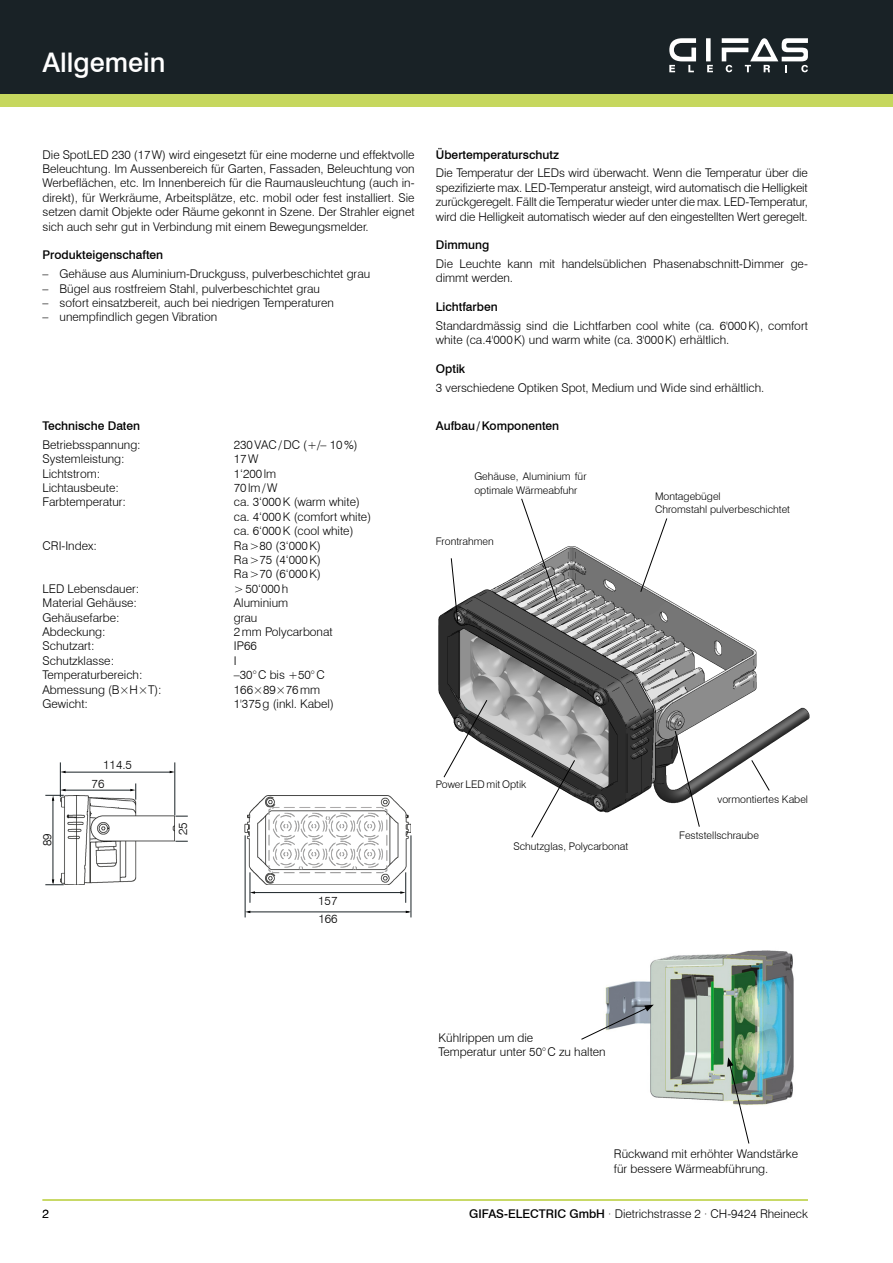
<style>
.page{position:relative;width:893px;height:1263px;background:#fff}
.page>*{position:absolute;margin:0;border:0;box-sizing:border-box;transform-origin:0 0}
.t1{font:500 27px "Swiss 721 BT";color:#fff}
.t2{font:300 12px/14.4px "Swiss 721 BT";color:#000}
.t3{font:500 12px "Swiss 721 BT";color:#000}
.t4{font:300 10.5px/13.5px "Swiss 721 BT";color:#000}
.s1{font-weight:500}
</style>
<div class="page">
<div style="left:0;top:89px;width:893px;height:17px;background:#c6d75e"></div>
<div style="left:0;top:0;width:893px;height:94px;background:#192226"></div>
<hr style="left:43px;top:1199px;width:765px;height:2px;background:#c6d75e">
<div style="left:706px;top:38px;width:5px;height:23px;background:#fff"></div>
<svg style="left:669px;top:38px;width:27px;height:34px"></svg>
<svg style="left:707px;top:65px;width:6px;height:7px"></svg>
<svg style="left:722px;top:38px;width:86px;height:34px"></svg>
<img style="left:605px;top:950px;width:189px;height:155px">
<svg style="left:727px;top:1057px;width:22px;height:87px"></svg>
<svg style="left:581px;top:1005px;width:73px;height:35px"></svg>
<img style="left:438px;top:546px;width:372px;height:267px">
<svg style="left:521px;top:498px;width:36px;height:104px"></svg>
<svg style="left:640px;top:518px;width:27px;height:74px"></svg>
<svg style="left:451px;top:558px;width:7px;height:64px"></svg>
<svg style="left:443px;top:700px;width:44px;height:78px"></svg>
<svg style="left:531px;top:760px;width:44px;height:78px"></svg>
<svg style="left:675px;top:731px;width:25px;height:96px"></svg>
<svg style="left:751px;top:760px;width:19px;height:31px"></svg>
<hr style="left:411px;top:835px;width:1px;height:82px;background:#192226">
<img style="left:60px;top:795px;width:351px;height:90px">
<hr style="left:60px;top:762px;width:1px;height:35px;background:#192226">
<hr style="left:175px;top:762px;width:1px;height:53px;background:#192226">
<hr style="left:63px;top:790px;width:69px;height:1px;background:#192226">
<hr style="left:64px;top:772px;width:107px;height:1px;background:#192226">
<svg style="left:175px;top:816px;width:13px;height:1px"></svg>
<svg style="left:175px;top:841px;width:13px;height:1px"></svg>
<hr style="left:53px;top:798px;width:1px;height:85px;background:#192226">
<hr style="left:245px;top:835px;width:1px;height:82px;background:#192226">
<hr style="left:250px;top:872px;width:1px;height:31px;background:#192226">
<hr style="left:405px;top:872px;width:1px;height:31px;background:#192226">
<hr style="left:253px;top:892px;width:149px;height:1px;background:#192226">
<hr style="left:248px;top:912px;width:161px;height:1px;background:#192226">
<svg style="left:45px;top:879px;width:19px;height:6px"></svg>
<svg style="left:60px;top:771px;width:6px;height:2px"></svg>
<svg style="left:45px;top:789px;width:21px;height:12px"></svg>
<svg style="left:400px;top:891px;width:6px;height:3px"></svg>
<svg style="left:250px;top:891px;width:5px;height:3px"></svg>
<svg style="left:130px;top:783px;width:6px;height:17px"></svg>
<h1 class="t1" style="left:43px;top:46px;width:125px">Allgemein</h1>
<p class="t2" style="left:43px;top:147px;width:374px;text-align:justify">Die SpotLED 230 (17W) wird eingesetzt für eine moderne und effektvolle Beleuchtung. Im Aussenbereich für Garten, Fassaden, Beleuchtung von Werbeflächen, etc. Im Innenbereich für die Raumausleuchtung (auch in&shy;direkt), für Werkräume, Arbeitsplätze, etc. mobil oder fest installiert. Sie setzen damit Objekte oder Räume gekonnt in Szene. Der Strahler eignet sich auch sehr gut in Verbindung mit einem Bewegungsmelder.</p>
<p class="t3" style="left:43px;top:248px;width:122px">Produkteigenschaften</p>
<p class="t2" style="left:43px;top:267px;width:329px">– Gehäuse aus Aluminium-Druckguss, pulverbeschichtet grau</p>
<p class="t2" style="left:43px;top:281px;width:279px">– Bügel aus rostfreiem Stahl, pulverbeschichtet grau</p>
<p class="t2" style="left:43px;top:295px;width:293px">– sofort einsatzbereit, auch bei niedrigen Temperaturen</p>
<p class="t2" style="left:43px;top:310px;width:176px">– unempfindlich gegen Vibration</p>
<p class="t3" style="left:43px;top:419px;width:99px">Technische Daten</p>
<p class="t2" style="left:43px;top:437px;width:100px">Betriebsspannung:</p>
<p class="t2" style="left:234px;top:437px;width:125px">230VAC/DC (+/– 10%)</p>
<p class="t2" style="left:43px;top:452px;width:84px">Systemleistung:</p>
<p class="t2" style="left:234px;top:452px;width:26px">17W</p>
<p class="t2" style="left:43px;top:466px;width:59px">Lichtstrom:</p>
<p class="t2" style="left:234px;top:466px;width:44px">1‘200lm</p>
<p class="t2" style="left:43px;top:480px;width:78px">Lichtausbeute:</p>
<p class="t2" style="left:234px;top:480px;width:45px">70lm/W</p>
<p class="t2" style="left:43px;top:495px;width:85px">Farbtemperatur:</p>
<p class="t2" style="left:234px;top:495px;width:139px">ca. 3‘000K (warm white) ca. 4‘000K (comfort white) ca. 6‘000K (cool white)</p>
<p class="t2" style="left:43px;top:538px;width:56px">CRI-Index:</p>
<p class="t2" style="left:234px;top:538px;width:88px;text-align:justify">Ra&gt;80 (3‘000K)<br>Ra&gt;75 (4‘000K)<br>Ra&gt;70 (6‘000K)</p>
<p class="t2" style="left:43px;top:581px;width:98px">LED Lebensdauer:</p>
<p class="t2" style="left:234px;top:581px;width:56px">&gt;50‘000h</p>
<p class="t2" style="left:43px;top:596px;width:96px">Material Gehäuse:</p>
<p class="t2" style="left:234px;top:596px;width:56px">Aluminium</p>
<p class="t2" style="left:43px;top:610px;width:79px">Gehäusefarbe:</p>
<p class="t2" style="left:234px;top:610px;width:25px">grau</p>
<p class="t2" style="left:43px;top:624px;width:65px">Abdeckung:</p>
<p class="t2" style="left:234px;top:624px;width:100px">2mm Polycarbonat</p>
<p class="t2" style="left:43px;top:639px;width:54px">Schutzart:</p>
<p class="t2" style="left:234px;top:639px;width:24px">IP66</p>
<p class="t2" style="left:43px;top:653px;width:73px">Schutzklasse:</p>
<p class="t2" style="left:234px;top:653px;width:4px">I</p>
<p class="t2" style="left:43px;top:668px;width:101px">Temperaturbereich:</p>
<p class="t2" style="left:234px;top:668px;width:92px">–30°C bis +50°C</p>
<p class="t2" style="left:43px;top:682px;width:121px">Abmessung (B×H×T):</p>
<p class="t2" style="left:234px;top:682px;width:88px">166×89×76mm</p>
<p class="t2" style="left:43px;top:696px;width:47px">Gewicht:</p>
<p class="t2" style="left:234px;top:696px;width:101px">1'375g (inkl. Kabel)</p>
<p class="t2" style="left:103px;top:757px;width:30px">114.5</p>
<p class="t2" style="left:40px;top:846px;width:14px;rotate:-90deg">89</p>
<p class="t2" style="left:92px;top:776px;width:14px">76</p>
<p class="t2" style="left:175px;top:835px;width:14px;rotate:-90deg">25</p>
<p class="t2" style="left:318px;top:893px;width:21px">157</p>
<p class="t2" style="left:318px;top:911px;width:21px">166</p>
<p class="t3" style="left:436px;top:147px;width:125px">Übertemperaturschutz</p>
<p class="t2" style="left:436px;top:166px;width:374px;text-align:justify">Die Temperatur der LEDs wird überwacht. Wenn die Temperatur über die spezifizierte max. LED-Temperatur ansteigt, wird automatisch die Helligkeit zurückgeregelt. Fällt die Temperatur wieder unter die max. LED-Temperatur, wird die Helligkeit automatisch wieder auf den eingestellten Wert geregelt.</p>
<p class="t3" style="left:436px;top:238px;width:55px">Dimmung</p>
<p class="t2" style="left:436px;top:256px;width:374px">Die Leuchte kann mit handelsüblichen Phasenabschnitt-Dimmer ge&shy;dimmt werden.</p>
<p class="t3" style="left:436px;top:300px;width:63px">Lichtfarben</p>
<p class="t2" style="left:436px;top:318px;width:374px">Standardmässig sind die Lichtfarben cool white (ca. 6'000K), comfort white (ca.4'000K) und warm white (ca. 3'000K) erhältlich.</p>
<p class="t3" style="left:436px;top:361px;width:31px">Optik</p>
<p class="t2" style="left:436px;top:380px;width:330px">3 verschiedene Optiken Spot, Medium und Wide sind erhältlich.</p>
<p class="t3" style="left:436px;top:419px;width:125px">Aufbau/Komponenten</p>
<p class="t4" style="left:474px;top:470px;width:114px">Gehäuse, Aluminium für optimale Wärmeabfuhr</p>
<p class="t4" style="left:436px;top:534px;width:59px">Frontrahmen</p>
<p class="t4" style="left:655px;top:489px;width:137px">Montagebügel<br>Chromstahl pulverbeschichtet</p>
<p class="t4" style="left:436px;top:777px;width:92px">Power LED mit Optik</p>
<p class="t4" style="left:513px;top:839px;width:116px">Schutzglas, Polycarbonat</p>
<p class="t4" style="left:718px;top:792px;width:92px">vormontiertes Kabel</p>
<p class="t4" style="left:679px;top:828px;width:81px">Feststellschraube</p>
<p class="t2" style="left:439px;top:1030px;width:169px">Kühlrippen um die<br>Temperatur unter 50°C zu halten</p>
<p class="t2" style="left:614px;top:1147px;width:186px">Rückwand mit erhöhter Wandstärke für bessere Wärmeabführung.</p>
<p class="t2" style="left:43px;top:1207px;width:8px">2</p>
<p class="t2" style="left:469px;top:1207px;width:340px"><span class="s1">GIFAS-ELECTRIC GmbH</span> · Dietrichstrasse 2 · CH-9424 Rheineck</p>
</div>
